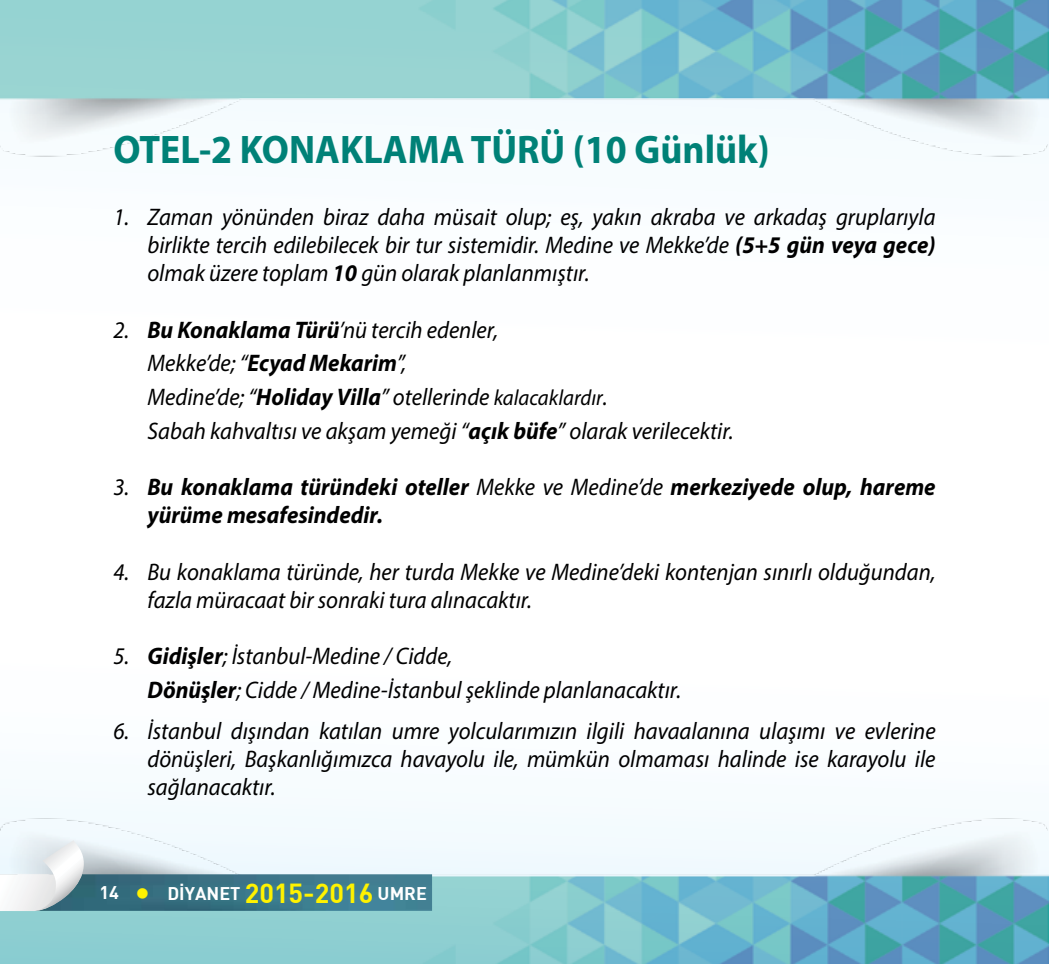
<style>
.page{position:relative;width:1049px;height:964px;background:#fff}
.page>*{position:absolute;margin:0;border:0;box-sizing:border-box;transform-origin:0 0}
.t1{font:700 40px "Myriad Pro";color:#008177;scale:.95 1}
.t2{font:italic 24px/28px "Myriad Pro";color:#000;scale:.95 1}
.t3{font:italic 700 24px/28px "Myriad Pro";color:#000;scale:.95 1}
.t4{font:700 18px "DINBEK";color:#fff}
.s1{font-weight:700}
.s2{font-size:22px}
.s3{font-weight:400}
.s4{color:#fff200}
.s5{font-size:27px;color:#fff200}
</style>
<div class="page">
<img style="left:0;top:800px;width:1049px;height:164px">
<img style="left:85px;top:874px;width:347px;height:37px">
<svg style="left:0;top:840px;width:85px;height:71px"></svg>
<img style="left:0;top:0;width:1049px;height:157px">
<h1 class="t1" style="left:113px;top:124px;width:692px">OTEL-2 KONAKLAMA TÜRÜ (10 Günlük)</h1>
<p class="t2" style="left:147px;top:203px;width:831px;text-align:justify;text-indent:-34px">1. Zaman yönünden biraz daha müsait olup; eş, yakın akraba ve arkadaş gruplarıyla birlikte tercih edilebilecek bir tur sistemidir. Medine ve Mekke’de <span class="s1">(5+5 gün veya gece) </span>olmak üzere toplam <span class="s1">10</span> gün olarak planlanmıştır.</p>
<p class="t2" style="left:147px;top:312px;width:618px;line-height:33.6px;text-indent:-34px">2. <span class="s1">Bu Konaklama Türü</span>’nü tercih edenler,<br>Mekke’de; “<span class="s1">Ecyad Mekarim</span>”,<br>Medine’de; “<span class="s1">Holiday Villa</span>” otellerinde <span class="s2">kalacaklardır</span>.<br>Sabah kahvaltısı ve akşam yemeği “<span class="s1">açık büfe</span>” olarak verilecektir.</p>
<p class="t3" style="left:147px;top:472px;width:831px;text-indent:-34px"><span class="s3">3.</span> Bu konaklama türündeki oteller <span class="s3">Mekke ve Medine’de</span> merkeziyede olup, hareme yürüme mesafesindedir.</p>
<p class="t2" style="left:147px;top:557px;width:831px;text-indent:-34px">4. Bu konaklama türünde, her turda Mekke ve Medine’deki kontenjan sınırlı olduğundan, fazla müracaat bir sonraki tura alınacaktır.</p>
<p class="t2" style="left:147px;top:639px;width:563px;line-height:33.6px;text-indent:-34px">5. <span class="s1">Gidişler</span>; İstanbul-Medine / Cidde,<br><span class="s1">Dönüşler</span>; Cidde / Medine-İstanbul şeklinde planlanacaktır.</p>
<p class="t2" style="left:147px;top:716px;width:831px;text-align:justify;text-indent:-34px">6. İstanbul dışından katılan umre yolcularımızın ilgili havaalanına ulaşımı ve evlerine dönüşleri, Başkanlığımızca havayolu ile, mümkün olmaması halinde ise karayolu ile sağlanacaktır.</p>
<p class="t4" style="left:99px;top:882px;width:329px">14 <span class="s4">●</span> DİYANET <span class="s5">2015-2016</span> UMRE</p>
</div>
